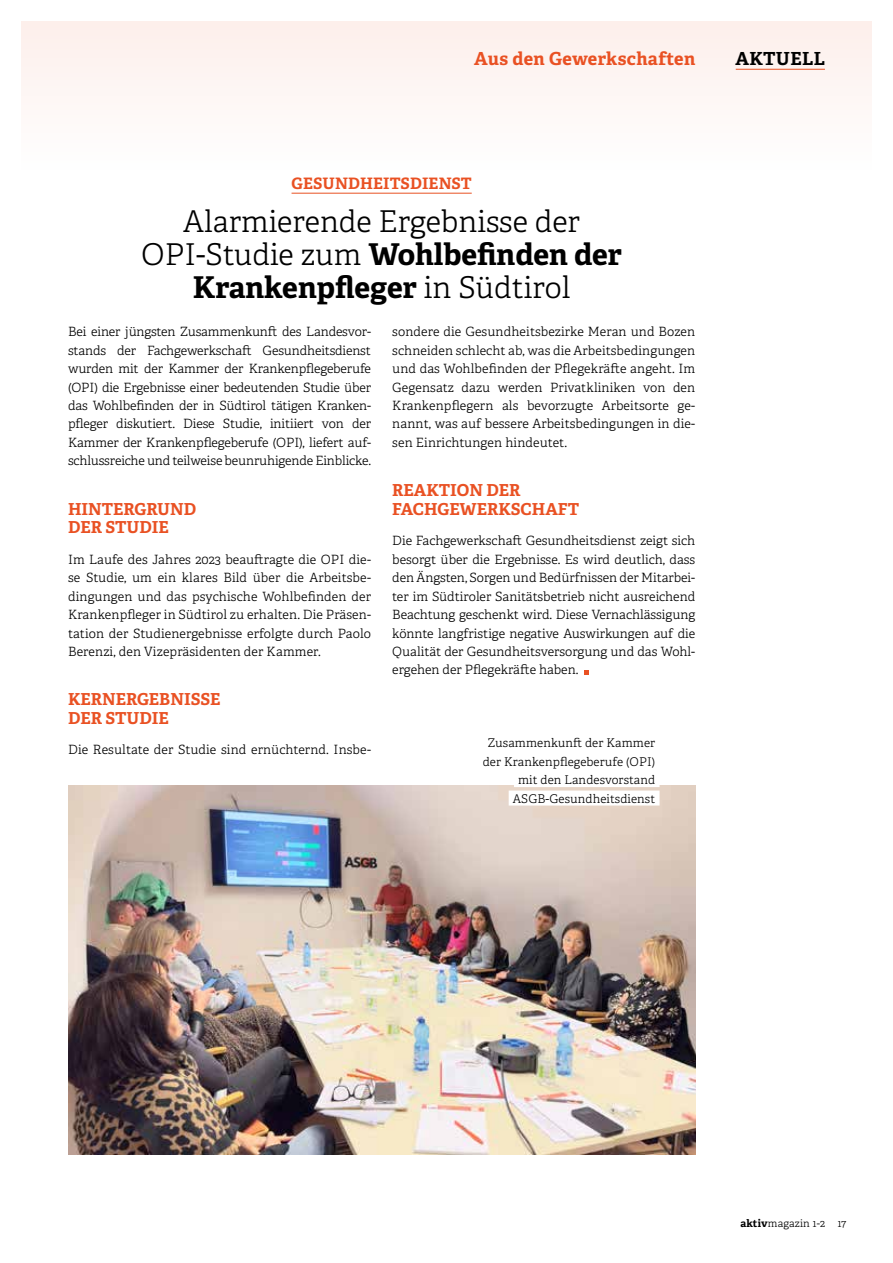
<style>
.page{position:relative;width:893px;height:1263px;background:#fff}
.page>*{position:absolute;margin:0;border:0;box-sizing:border-box;transform-origin:0 0}
.t1{font:300 30px/33px "Adelle";color:#000;text-align:center}
.t2{font:700 18px "Adelle";letter-spacing:.015em;color:#e95123}
.t3{font:700 18px "Adelle";letter-spacing:.02em;color:#000}
.t4{font:700 16.5px/18.5px "Adelle";color:#e95123}
.t5{font:700 15.75px "Adelle";letter-spacing:.01em;color:#e95123}
.t6{font:300 12.75px/18.5px "Adelle";color:#000;text-align:justify}
.t7{font:300 12px/18.5px "Adelle";letter-spacing:.01em;color:#000;text-align:right}
.t8{font:300 10.5px "Adelle";letter-spacing:.02em;color:#000}
.s1{font-weight:700}
</style>
<div class="page">
<div style="left:21px;top:21px;width:851px;height:149px;background:#fdf6f4"></div>
<hr style="left:292px;top:193px;width:180px;height:1px;background:#e95123">
<svg style="left:584px;top:670px;width:5px;height:4px"></svg>
<img style="left:68px;top:785px;width:627px;height:369px">
<div style="left:514px;top:772px;width:145px;height:15px;background:#fff"></div>
<div style="left:509px;top:790px;width:150px;height:15px;background:#fff"></div>
<hr style="left:736px;top:69px;width:89px;height:1px;background:#e95123">
<h2 class="t2" style="left:474px;top:47px;width:222px">Aus den Gewerkschaften</h2>
<h2 class="t3" style="left:735px;top:47px;width:91px">AKTUELL</h2>
<p class="t5" style="left:291px;top:173px;width:182px">GESUNDHEITSDIENST</p>
<h1 class="t1" style="left:141px;top:205px;width:482px">Alarmierende Ergebnisse der<br>OPI-Studie zum <span class="s1">Wohlbefinden der<br>Krankenpfleger</span> in Südtirol</h1>
<p class="t6" style="left:68px;top:323px;width:304px">Bei einer jüngsten Zusammenkunft des Landesvor&shy;stands der Fachgewerkschaft Gesundheitsdienst wurden mit der Kammer der Krankenpflegeberufe (OPI) die Ergebnisse einer bedeutenden Studie über das Wohlbefinden der in Südtirol tätigen Kranken&shy;pfleger diskutiert. Diese Studie, initiiert von der Kammer der Krankenpflegeberufe (OPI), liefert auf&shy;schlussreiche und teilweise beunruhigende Einblicke.</p>
<p class="t4" style="left:68px;top:499px;width:130px">HINTERGRUND<br>DER STUDIE</p>
<p class="t6" style="left:68px;top:550px;width:304px">Im Laufe des Jahres 2023 beauftragte die OPI die&shy;se Studie, um ein klares Bild über die Arbeitsbe&shy;dingungen und das psychische Wohlbefinden der Krankenpfleger in Südtirol zu erhalten. Die Präsen&shy;tation der Studienergebnisse erfolgte durch Paolo Berenzi, den Vizepräsidenten der Kammer.</p>
<p class="t4" style="left:68px;top:690px;width:154px">KERNERGEBNISSE<br>DER STUDIE</p>
<p class="t6" style="left:68px;top:741px;width:304px">Die Resultate der Studie sind ernüchternd. Insbe-</p>
<p class="t6" style="left:392px;top:323px;width:304px">sondere die Gesundheitsbezirke Meran und Bozen schneiden schlecht ab, was die Arbeitsbedingungen und das Wohlbefinden der Pflegekräfte angeht. Im Gegensatz dazu werden Privatkliniken von den Krankenpflegern als bevorzugte Arbeitsorte ge&shy;nannt, was auf bessere Arbeitsbedingungen in die&shy;sen Einrichtungen hindeutet.</p>
<p class="t4" style="left:392px;top:481px;width:188px">REAKTION DER<br>FACHGEWERKSCHAFT</p>
<p class="t6" style="left:392px;top:532px;width:304px">Die Fachgewerkschaft Gesundheitsdienst zeigt sich besorgt über die Ergebnisse. Es wird deutlich, dass den Ängsten, Sorgen und Bedürfnissen der Mitarbei&shy;ter im Südtiroler Sanitätsbetrieb nicht ausreichend Beachtung geschenkt wird. Diese Vernachlässigung könnte langfristige negative Auswirkungen auf die Qualität der Gesundheitsversorgung und das Wohl&shy;ergehen der Pflegekräfte haben.</p>
<p class="t7" style="left:483px;top:734px;width:174px">Zusammenkunft der Kammer der Krankenpflegeberufe (OPI) mit den Landesvorstand<br>ASGB-Gesundheitsdienst</p>
<p class="t8" style="left:740px;top:1217px;width:108px"><span class="s1">aktiv</span>magazin 1-2 17</p>
</div>
